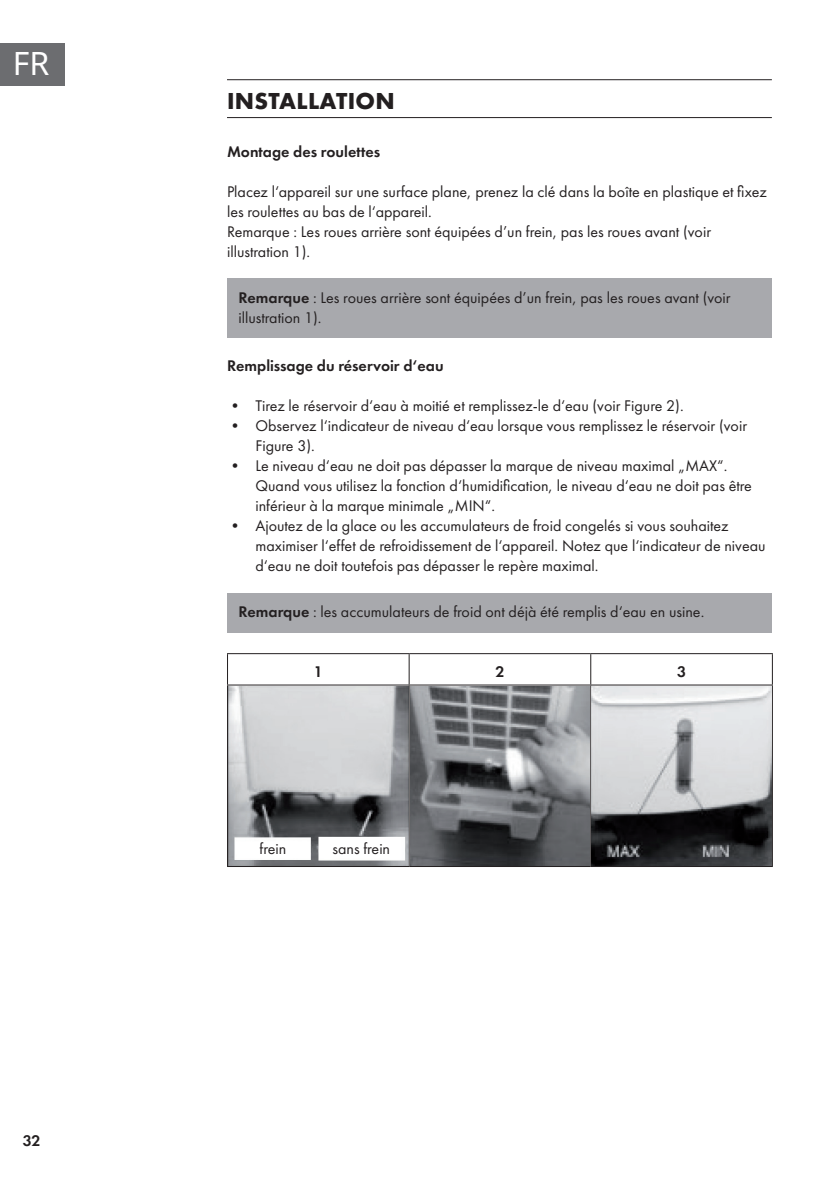
<style>
.page{position:relative;width:840px;height:1191px;background:#fff}
.page>*{position:absolute;margin:0;border:0;box-sizing:border-box;transform-origin:0 0}
.t1{font:32px "Noto Sans";color:#fff}
.t2{font:700 24px "Futura PTW08";letter-spacing:.01em;color:#231f20}
.t3{font:16px/20px "Futura PTW08";color:#231f20}
.t4{font:600 16px "Futura PTW08";color:#231f20}
.s1{font-weight:600}
</style>
<div class="page">
<div style="left:0;top:43px;width:65px;height:42px;background:#6c6d70"></div>
<hr style="left:227px;top:79px;width:544px;height:1px;background:#231f20">
<hr style="left:227px;top:117px;width:544px;height:1px;background:#231f20">
<div style="left:227px;top:279px;width:544px;height:59px;background:#a8a9ad"></div>
<div style="left:227px;top:593px;width:544px;height:39px;background:#a8a9ad"></div>
<hr style="left:227px;top:653px;width:182px;height:1px;background:#231f20">
<hr style="left:227px;top:654px;width:1px;height:30px;background:#231f20">
<hr style="left:409px;top:653px;width:181px;height:1px;background:#231f20">
<hr style="left:408px;top:654px;width:1px;height:30px;background:#231f20">
<hr style="left:590px;top:653px;width:182px;height:1px;background:#231f20">
<hr style="left:590px;top:654px;width:1px;height:30px;background:#231f20">
<hr style="left:771px;top:654px;width:1px;height:30px;background:#231f20">
<hr style="left:227px;top:684px;width:182px;height:1px;background:#231f20">
<hr style="left:227px;top:685px;width:1px;height:181px;background:#231f20">
<hr style="left:409px;top:684px;width:181px;height:1px;background:#231f20">
<hr style="left:408px;top:685px;width:1px;height:181px;background:#231f20">
<hr style="left:590px;top:684px;width:182px;height:1px;background:#231f20">
<hr style="left:590px;top:685px;width:1px;height:181px;background:#231f20">
<hr style="left:771px;top:685px;width:1px;height:181px;background:#231f20">
<hr style="left:227px;top:866px;width:182px;height:1px;background:#231f20">
<hr style="left:409px;top:866px;width:181px;height:1px;background:#231f20">
<hr style="left:590px;top:866px;width:182px;height:1px;background:#231f20">
<img style="left:228px;top:686px;width:180px;height:179px">
<img style="left:410px;top:686px;width:179px;height:179px">
<img style="left:591px;top:686px;width:179px;height:179px">
<h1 class="t1" style="left:13px;top:42px;width:38px">FR</h1>
<p class="t4" style="left:23px;top:1130px;width:19px">32</p>
<h2 class="t2" style="left:227px;top:85px;width:169px">INSTALLATION</h2>
<p class="t4" style="left:227px;top:142px;width:155px">Montage des roulettes</p>
<p class="t3" style="left:227px;top:181px;width:541px">Placez l‘appareil sur une surface plane, prenez la clé dans la boîte en plastique et fixez les roulettes au bas de l‘appareil.<br>Remarque : Les roues arrière sont équipées d’un frein, pas les roues avant (voir illustration 1).</p>
<p class="t3" style="left:238px;top:287px;width:493px"><span class="s1">Remarque</span> : Les roues arrière sont équipées d’un frein, pas les roues avant (voir illustration 1).</p>
<p class="t4" style="left:227px;top:356px;width:218px">Remplissage du réservoir d‘eau</p>
<p class="t3" style="left:227px;top:395px;width:458px">• Tirez le réservoir d‘eau à moitié et remplissez-le d‘eau (voir Figure 2).</p>
<p class="t3" style="left:255px;top:415px;width:493px;text-indent:-28px">• Observez l‘indicateur de niveau d‘eau lorsque vous remplissez le réservoir (voir<br>Figure 3).</p>
<p class="t3" style="left:255px;top:455px;width:498px;text-indent:-28px">• Le niveau d‘eau ne doit pas dépasser la marque de niveau maximal „MAX“.<br>Quand vous utilisez la fonction d‘humidification, le niveau d‘eau ne doit pas être inférieur à la marque minimale „MIN“.</p>
<p class="t3" style="left:255px;top:515px;width:511px;text-indent:-28px">• Ajoutez de la glace ou les accumulateurs de froid congelés si vous souhaitez maximiser l‘effet de refroidissement de l‘appareil. Notez que l‘indicateur de niveau d‘eau ne doit toutefois pas dépasser le repère maximal.</p>
<p class="t3" style="left:238px;top:601px;width:467px"><span class="s1">Remarque</span> : les accumulateurs de froid ont déjà été remplis d‘eau en usine.</p>
<p class="t4" style="left:313px;top:661px;width:11px">1</p>
<p class="t4" style="left:495px;top:661px;width:11px">2</p>
<p class="t4" style="left:676px;top:661px;width:11px">3</p>
<p class="t3" style="left:259px;top:838px;width:28px">frein</p>
<p class="t3" style="left:332px;top:838px;width:59px">sans frein</p>
</div>
